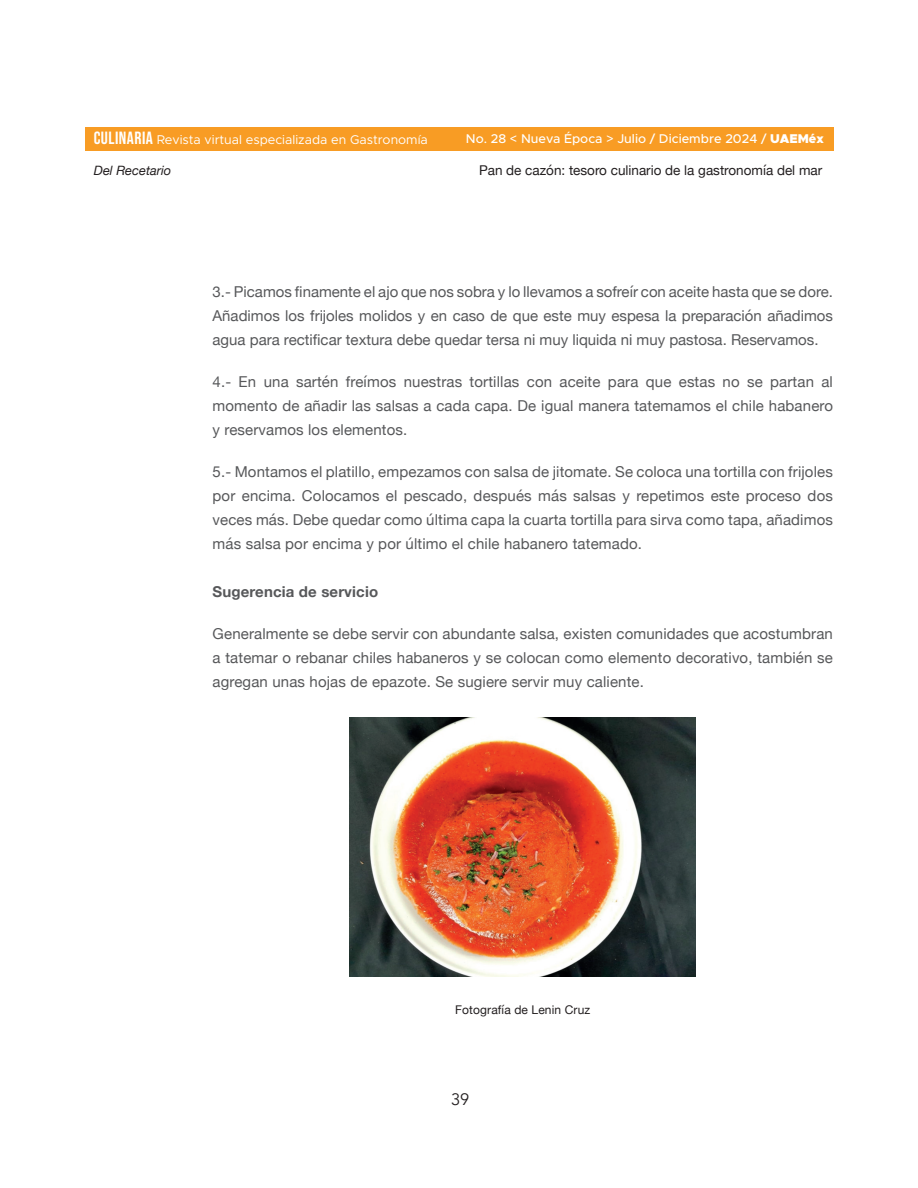
<style>
.page{position:relative;width:918px;height:1188px;background:#fff}
.page>*{position:absolute;margin:0;border:0;box-sizing:border-box;transform-origin:0 0}
.t1{font:16.5px "Avenir";color:#231f20}
.t2{font:15px/24px "Helvetica Neue";letter-spacing:.01em;color:#57585a;text-align:justify}
.t3{font:700 15px "Helvetica Neue";letter-spacing:.01em;color:#57585a}
.t4{font:13.5px "Helvetica Neue";color:#231f20}
.t5{font:italic 12.9px "Helvetica Neue";color:#231f20}
.t6{font:12.75px "Metropolis";color:#fff}
.t7{font:500 12.75px "Metropolis";color:#fff}
.t8{font:12px "Helvetica Neue";letter-spacing:.01em;color:#231f20}
.s1{font-family:"Bebas Neue";font-size:17.7px}
.s2{font-weight:900}
</style>
<div class="page">
<div style="left:85px;top:128px;width:748px;height:23px;background:#f89c24"></div>
<img style="left:350px;top:717px;width:346px;height:260px">
<p class="t6" style="left:94px;top:132px;width:336px"><span class="s1">CULINARIA</span> Revista virtual especializada en Gastronomía</p>
<p class="t7" style="left:466px;top:131px;width:359px">No. 28 &lt; Nueva Época &gt; Julio / Diciembre 2024 / <span class="s2">UAEMéx</span></p>
<p class="t5" style="left:94px;top:161px;width:79px">Del Recetario</p>
<p class="t4" style="left:479px;top:161px;width:345px">Pan de cazón: tesoro culinario de la gastronomía del mar</p>
<p class="t2" style="left:213px;top:280px;width:622px">3.- Picamos finamente el ajo que nos sobra y lo llevamos a sofreír con aceite hasta que se dore.<br>Añadimos los frijoles molidos y en caso de que este muy espesa la preparación añadimos agua para rectificar textura debe quedar tersa ni muy liquida ni muy pastosa. Reservamos.</p>
<p class="t2" style="left:213px;top:370px;width:622px">4.- En una sartén freímos nuestras tortillas con aceite para que estas no se partan al momento de añadir las salsas a cada capa. De igual manera tatemamos el chile habanero y reservamos los elementos.</p>
<p class="t2" style="left:213px;top:460px;width:622px">5.- Montamos el platillo, empezamos con salsa de jitomate. Se coloca una tortilla con frijoles por encima. Colocamos el pescado, después más salsas y repetimos este proceso dos veces más. Debe quedar como última capa la cuarta tortilla para sirva como tapa, añadimos más salsa por encima y por último el chile habanero tatemado.</p>
<p class="t3" style="left:213px;top:579px;width:167px">Sugerencia de servicio</p>
<p class="t2" style="left:213px;top:622px;width:622px">Generalmente se debe servir con abundante salsa, existen comunidades que acostumbran a tatemar o rebanar chiles habaneros y se colocan como elemento decorativo, también se agregan unas hojas de epazote. Se sugiere servir muy caliente.</p>
<p class="t8" style="left:455px;top:1001px;width:136px">Fotografía de Lenin Cruz</p>
<p class="t1" style="left:451px;top:1090px;width:20px">39</p>
</div>
